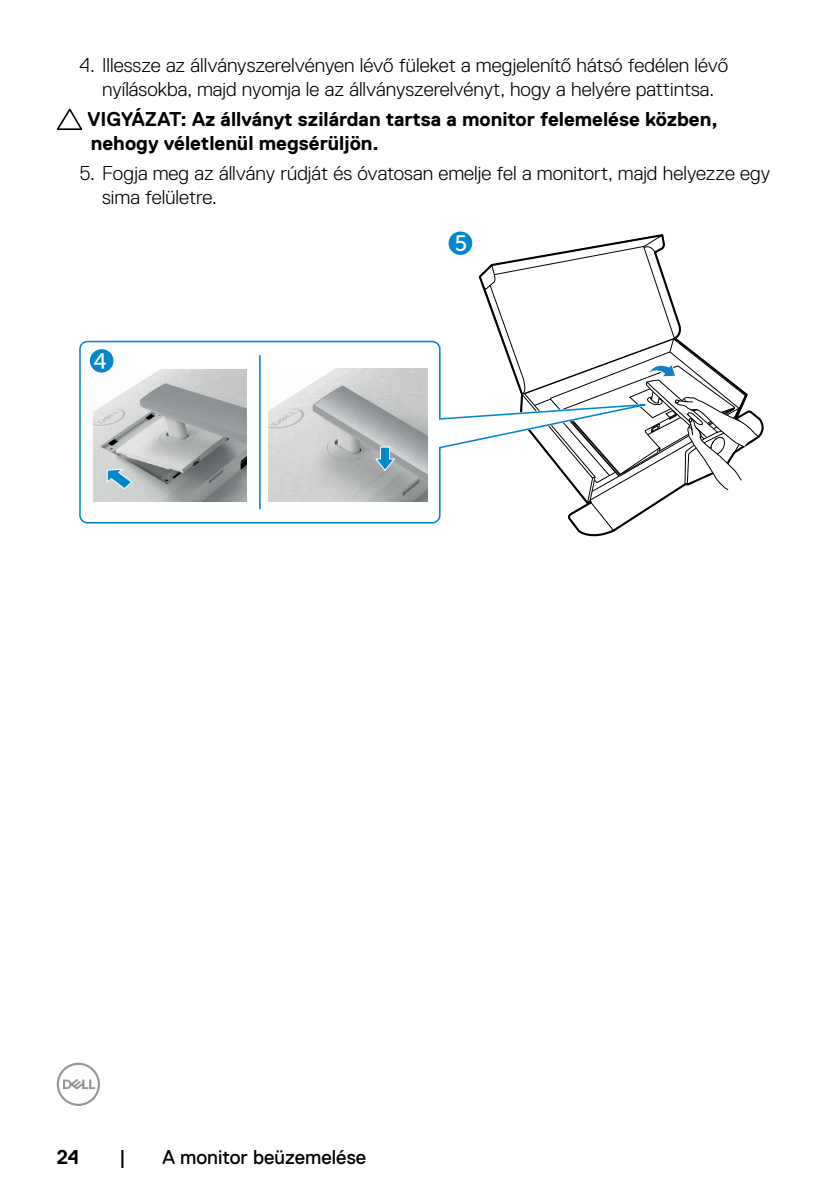
<style>
.page{position:relative;width:840px;height:1191px;background:#fff}
.page>*{position:absolute;margin:0;border:0;box-sizing:border-box;transform-origin:0 0}
.t1{font:300 20px/24px "Dell Replica";color:#000;text-align:center}
.t2{font:700 20px/24px "Dell Replica";color:#000}
.t3{font:20px "Dell Replica";color:#000}
</style>
<div class="page">
<svg style="left:57px;top:1062px;width:43px;height:44px"></svg>
<svg style="left:57px;top:109px;width:25px;height:22px"></svg>
<svg style="left:478px;top:234px;width:286px;height:303px"></svg>
<svg style="left:478px;top:339px;width:197px;height:186px"></svg>
<svg style="left:79px;top:340px;width:588px;height:184px"></svg>
<img style="left:93px;top:369px;width:153px;height:132px">
<img style="left:268px;top:369px;width:159px;height:133px">
<svg style="left:106px;top:468px;width:27px;height:22px"></svg>
<svg style="left:374px;top:446px;width:22px;height:26px"></svg>
<div style="left:448px;top:231px;width:24px;height:24px;background:#0087cc;border-radius:50%"></div>
<svg style="left:94px;top:353px;width:12px;height:16px"></svg>
<p class="t1" style="left:79px;top:53px;width:650px">4. Illessze az állványszerelvényen lévő füleket a megjelenítő hátsó fedélen lévő nyílásokba, majd nyomja le az állványszerelvényt, hogy a helyére pattintsa.</p>
<p class="t2" style="left:87px;top:107px;width:631px">VIGYÁZAT: Az állványt szilárdan tartsa a monitor felemelése közben, nehogy véletlenül megsérüljön.</p>
<p class="t1" style="left:102px;top:161px;width:669px;text-align:left;text-indent:-23px">5. Fogja meg az állvány rúdját és óvatosan emelje fel a monitort, majd helyezze egy sima felületre.</p>
<p class="t2" style="left:57px;top:1145px;width:24px">24</p>
<p class="t3" style="left:119px;top:1146px;width:8px">|</p>
<p class="t3" style="left:162px;top:1146px;width:205px">A monitor beüzemelése</p>
</div>
